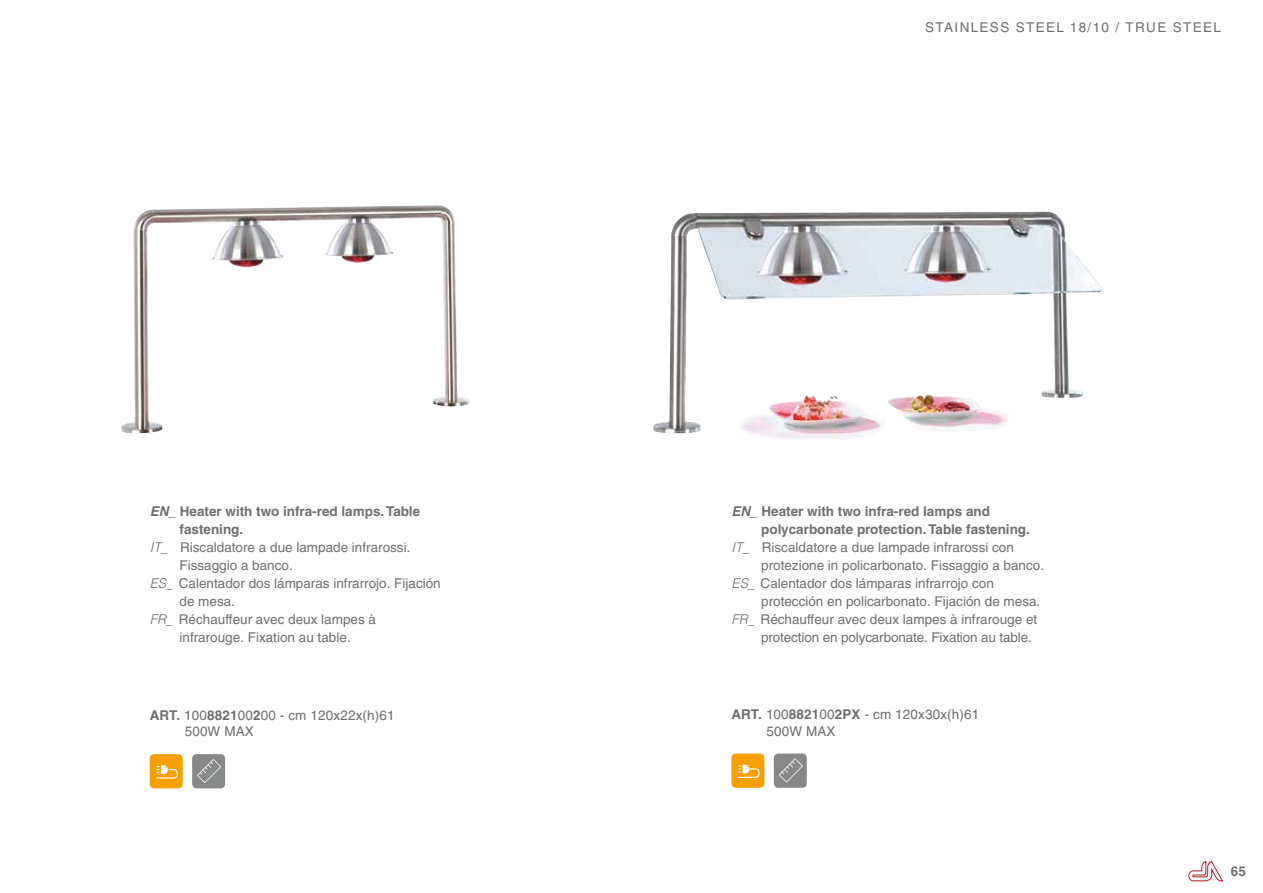
<style>
.page{position:relative;width:1263px;height:893px;background:#fff}
.page>*{position:absolute;margin:0;border:0;box-sizing:border-box;transform-origin:0 0}
.t1{font:13.5px/16.5px "Helvetica";color:#706f6f}
.t2{font:700 13.5px "Helvetica";color:#706f6f}
.t3{font:13.5px "Helvetica";letter-spacing:.1em;color:#706f6f}
.s1{font-style:italic}
.s2{font-weight:300;font-style:italic}
.s3{font-weight:700}
</style>
<div class="page">
<svg style="left:1188px;top:861px;width:35px;height:21px"></svg>
<img style="left:121px;top:205px;width:312px;height:229px">
<img style="left:653px;top:212px;width:449px;height:222px">
<div style="left:192px;top:754px;width:33px;height:34px;background:#878989;border-radius:4px"></div>
<svg style="left:197px;top:759px;width:24px;height:24px"></svg>
<div style="left:774px;top:753px;width:33px;height:35px;background:#878989;border-radius:4px"></div>
<svg style="left:779px;top:758px;width:24px;height:24px"></svg>
<div style="left:150px;top:754px;width:33px;height:34px;background:#f6a000;border-radius:4px"></div>
<svg style="left:156px;top:765px;width:22px;height:14px"></svg>
<div style="left:731px;top:753px;width:33px;height:35px;background:#f6a000;border-radius:4px"></div>
<svg style="left:738px;top:765px;width:21px;height:13px"></svg>
<p class="t3" style="left:925px;top:19px;width:297px">STAINLESS STEEL 18/10 / TRUE STEEL</p>
<p class="t2" style="left:150px;top:503px;width:272px"><span class="s1">EN_</span> Heater with two infra-red lamps. Table</p>
<p class="t2" style="left:179px;top:521px;width:65px">fastening.</p>
<p class="t1" style="left:150px;top:539px;width:262px"><span class="s2">IT_</span> Riscaldatore a due lampade infrarossi.</p>
<p class="t1" style="left:179px;top:557px;width:115px">Fissaggio a banco.</p>
<p class="t1" style="left:150px;top:575px;width:292px"><span class="s2">ES_</span> Calentador dos lámparas infrarrojo. Fijación</p>
<p class="t1" style="left:179px;top:593px;width:57px">de mesa.</p>
<p class="t1" style="left:150px;top:611px;width:228px"><span class="s2">FR_</span> Réchauffeur avec deux lampes à</p>
<p class="t1" style="left:179px;top:629px;width:173px">infrarouge. Fixation au table.</p>
<p class="t2" style="left:731px;top:503px;width:260px"><span class="s1">EN_</span> Heater with two infra-red lamps and</p>
<p class="t2" style="left:761px;top:521px;width:270px">polycarbonate protection. Table fastening.</p>
<p class="t1" style="left:731px;top:539px;width:284px"><span class="s2">IT_</span> Riscaldatore a due lampade infrarossi con</p>
<p class="t1" style="left:761px;top:557px;width:284px">protezione in policarbonato. Fissaggio a banco.</p>
<p class="t1" style="left:731px;top:575px;width:264px"><span class="s2">ES_</span> Calentador dos lámparas infrarrojo con</p>
<p class="t1" style="left:761px;top:593px;width:281px">protección en policarbonato. Fijación de mesa.</p>
<p class="t1" style="left:731px;top:611px;width:307px"><span class="s2">FR_</span> Réchauffeur avec deux lampes à infrarouge et</p>
<p class="t1" style="left:761px;top:629px;width:272px">protection en polycarbonate. Fixation au table.</p>
<p class="t1" style="left:185px;top:706px;width:211px;text-indent:-35px"><span class="s3">ART.</span> 100<span class="s3">8821</span>00<span class="s3">2</span>00 - cm 120x22x(h)61<br>500W MAX</p>
<p class="t1" style="left:766px;top:706px;width:214px;text-indent:-35px"><span class="s3">ART.</span> 100<span class="s3">8821</span>00<span class="s3">2PX</span> - cm 120x30x(h)61<br>500W MAX</p>
<p class="t2" style="left:1231px;top:863px;width:17px">65</p>
</div>
